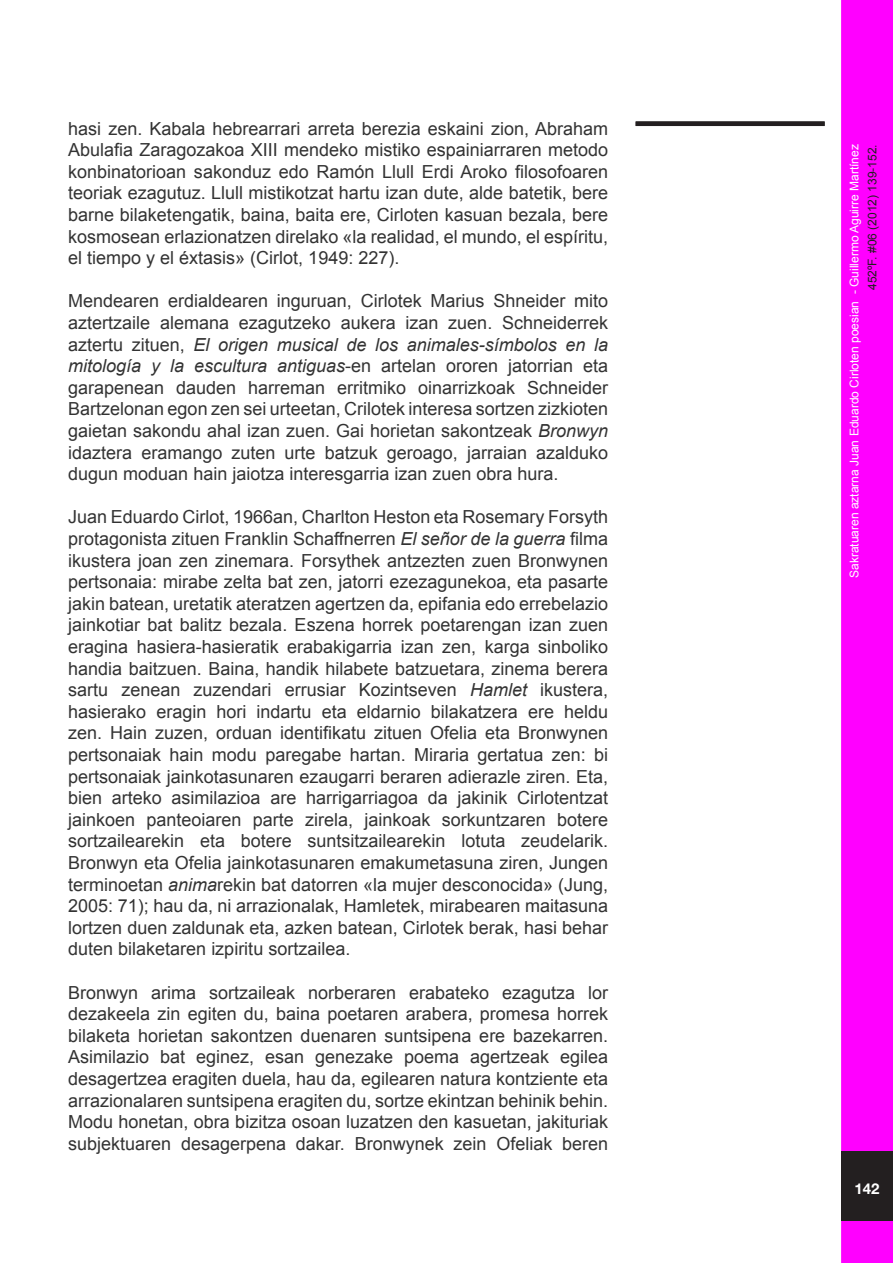
<style>
.page{position:relative;width:893px;height:1263px;background:#fff}
.page>*{position:absolute;margin:0;border:0;box-sizing:border-box;transform-origin:0 0}
.t1{font:18px/21.6px "Arial";color:#333;text-align:justify}
.t2{font:700 15px "Helvetica Neue";color:#fff}
.t3{font:12px "Arial";color:#fff}
.t4{font:12px "Arial";color:#231f20}
.s1{font-style:italic}
</style>
<div class="page">
<div style="left:843px;top:2px;width:48px;height:1259px;background:#f0f"></div>
<div style="left:841px;top:0;width:52px;height:1263px;border:3px solid #f0f"></div>
<div style="left:841px;top:1151px;width:52px;height:70px;background:#231f20"></div>
<div style="left:636px;top:121px;width:189px;height:5px;background:#231f20"></div>
<p class="t1" style="left:68px;top:118px;width:541px">hasi zen. Kabala hebrearrari arreta berezia eskaini zion, Abraham Abulafia Zaragozakoa XIII mendeko mistiko espainiarraren metodo konbinatorioan sakonduz edo Ramón Llull Erdi Aroko filosofoaren teoriak ezagutuz. Llull mistikotzat hartu izan dute, alde batetik, bere barne bilaketengatik, baina, baita ere, Cirloten kasuan bezala, bere kosmosean erlazionatzen direlako «la realidad, el mundo, el espíritu, el tiempo y el éxtasis» (Cirlot, 1949: 227).</p>
<p class="t1" style="left:68px;top:290px;width:541px">Mendearen erdialdearen inguruan, Cirlotek Marius Shneider mito aztertzaile alemana ezagutzeko aukera izan zuen. Schneiderrek aztertu zituen, <span class="s1">El origen musical de los animales-símbolos en la mitología y la escultura antiguas</span>-en artelan ororen jatorrian eta garapenean dauden harreman erritmiko oinarrizkoak Schneider Bartzelonan egon zen sei urteetan, Crilotek interesa sortzen zizkioten gaietan sakondu ahal izan zuen. Gai horietan sakontzeak <span class="s1">Bronwyn </span>idaztera eramango zuten urte batzuk geroago, jarraian azalduko dugun moduan hain jaiotza interesgarria izan zuen obra hura.</p>
<p class="t1" style="left:68px;top:506px;width:541px">Juan Eduardo Cirlot, 1966an, Charlton Heston eta Rosemary Forsyth protagonista zituen Franklin Schaffnerren <span class="s1">El señor de la guerra</span> filma ikustera joan zen zinemara. Forsythek antzezten zuen Bronwynen pertsonaia: mirabe zelta bat zen, jatorri ezezagunekoa, eta pasarte jakin batean, uretatik ateratzen agertzen da, epifania edo errebelazio jainkotiar bat balitz bezala. Eszena horrek poetarengan izan zuen eragina hasiera-hasieratik erabakigarria izan zen, karga sinboliko handia baitzuen. Baina, handik hilabete batzuetara, zinema berera sartu zenean zuzendari errusiar Kozintseven <span class="s1">Hamlet</span> ikustera, hasierako eragin hori indartu eta eldarnio bilakatzera ere heldu zen. Hain zuzen, orduan identifikatu zituen Ofelia eta Bronwynen pertsonaiak hain modu paregabe hartan. Miraria gertatua zen: bi pertsonaiak jainkotasunaren ezaugarri beraren adierazle ziren. Eta, bien arteko asimilazioa are harrigarriagoa da jakinik Cirlotentzat jainkoen panteoiaren parte zirela, jainkoak sorkuntzaren botere sortzailearekin eta botere suntsitzailearekin lotuta zeudelarik.<br>Bronwyn eta Ofelia jainkotasunaren emakumetasuna ziren, Jungen terminoetan <span class="s1">anima</span>rekin bat datorren «la mujer desconocida» (Jung, 2005: 71); hau da, ni arrazionalak, Hamletek, mirabearen maitasuna lortzen duen zaldunak eta, azken batean, Cirlotek berak, hasi behar duten bilaketaren izpiritu sortzailea.</p>
<p class="t1" style="left:68px;top:982px;width:541px">Bronwyn arima sortzaileak norberaren erabateko ezagutza lor dezakeela zin egiten du, baina poetaren arabera, promesa horrek bilaketa horietan sakontzen duenaren suntsipena ere bazekarren.<br>Asimilazio bat eginez, esan genezake poema agertzeak egilea desagertzea eragiten duela, hau da, egilearen natura kontziente eta arrazionalaren suntsipena eragiten du, sortze ekintzan behinik behin.<br>Modu honetan, obra bizitza osoan luzatzen den kasuetan, jakituriak subjektuaren desagerpena dakar. Bronwynek zein Ofeliak beren</p>
<p class="t3" style="left:846px;top:578px;width:435px;rotate:-90deg">Sakratuaren aztarna Juan Eduardo Cirloten poesian - Guillermo Aguirre Martínez</p>
<p class="t4" style="left:864px;top:290px;width:147px;rotate:-90deg">452ºF. #06 (2012) 139-152.</p>
<p class="t2" style="left:854px;top:1179px;width:27px">142</p>
</div>
